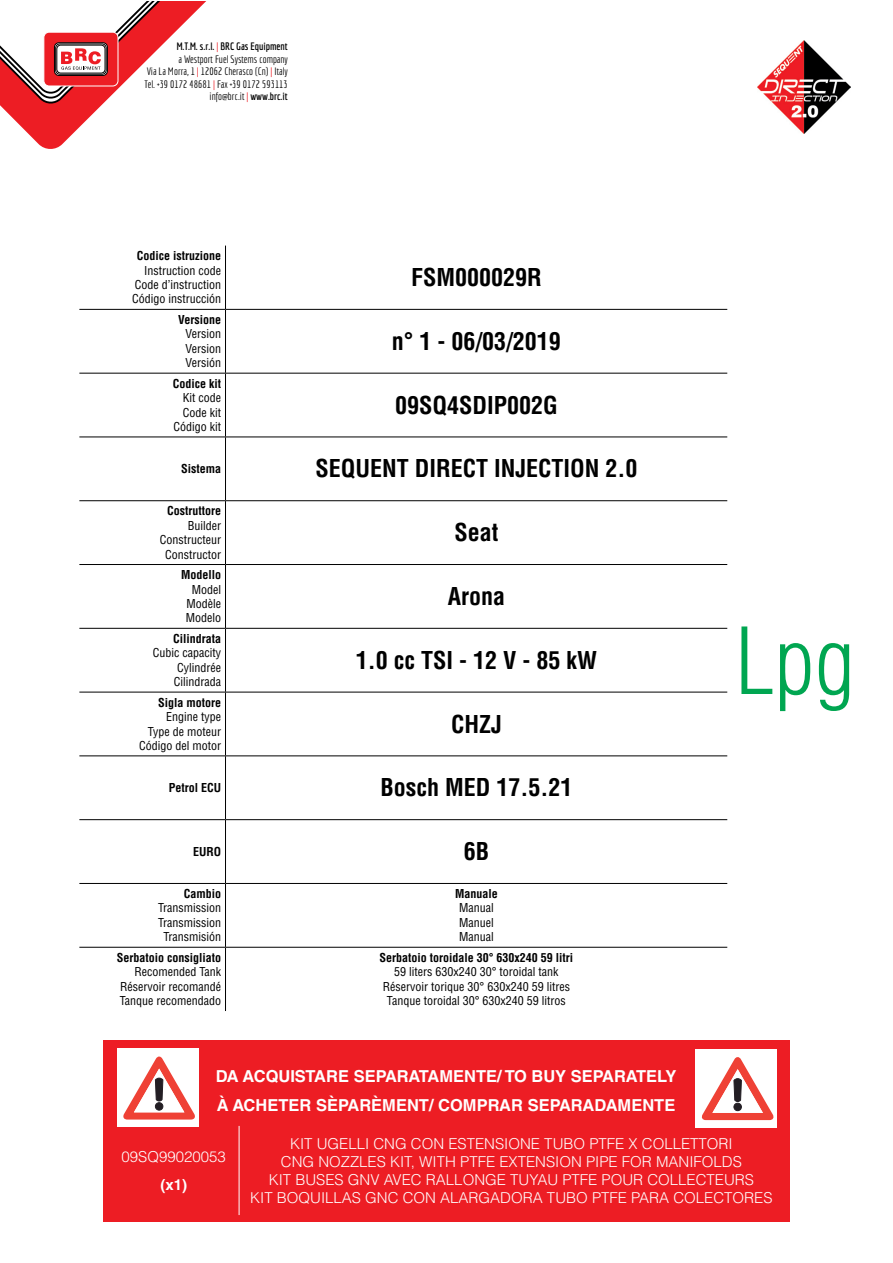
<style>
.page{position:relative;width:893px;height:1263px;background:#fff}
.page>*{position:absolute;margin:0;border:0;box-sizing:border-box;transform-origin:0 0}
.t1{font:300 condensed 90px "Helvetica LT Std";color:#00a651}
.t2{font:700 condensed 24px "Helvetica LT Std";color:#000}
.t3{font:700 16.5px/28.5px "Helvetica LT Std";color:#fff}
.t4{font:300 15px/18px "Helvetica LT Std";color:#fff;text-align:center}
.t5{font:700 15px "Helvetica LT Std";color:#fff}
.t6{font:condensed 12px/14.4px "Helvetica LT Std";color:#000;text-align:justify}
.t7{font:700 condensed 12px "Helvetica LT Std";color:#000}
.t8{font:10.5px/12.6px "Economica";color:#000;text-align:right}
.s1{font-weight:700}
.s2{color:#ed1d24}
</style>
<div class="page">
<hr style="left:225px;top:246px;width:1px;height:63px;background:#000">
<hr style="left:79px;top:309px;width:146px;height:1px;background:#000">
<hr style="left:225px;top:309px;width:502px;height:1px;background:#000">
<hr style="left:225px;top:310px;width:1px;height:63px;background:#000">
<hr style="left:79px;top:373px;width:146px;height:1px;background:#000">
<hr style="left:225px;top:373px;width:502px;height:1px;background:#000">
<hr style="left:225px;top:373px;width:1px;height:64px;background:#000">
<hr style="left:79px;top:437px;width:146px;height:1px;background:#000">
<hr style="left:225px;top:437px;width:502px;height:1px;background:#000">
<hr style="left:225px;top:437px;width:1px;height:63px;background:#000">
<hr style="left:79px;top:500px;width:146px;height:1px;background:#000">
<hr style="left:225px;top:500px;width:502px;height:1px;background:#000">
<hr style="left:225px;top:501px;width:1px;height:63px;background:#000">
<hr style="left:79px;top:564px;width:146px;height:1px;background:#000">
<hr style="left:225px;top:564px;width:502px;height:1px;background:#000">
<hr style="left:225px;top:565px;width:1px;height:63px;background:#000">
<hr style="left:79px;top:628px;width:146px;height:1px;background:#000">
<hr style="left:225px;top:628px;width:502px;height:1px;background:#000">
<hr style="left:225px;top:629px;width:1px;height:63px;background:#000">
<hr style="left:79px;top:692px;width:146px;height:1px;background:#000">
<hr style="left:225px;top:692px;width:502px;height:1px;background:#000">
<hr style="left:225px;top:692px;width:1px;height:63px;background:#000">
<hr style="left:79px;top:755px;width:146px;height:1px;background:#000">
<hr style="left:225px;top:755px;width:502px;height:1px;background:#000">
<hr style="left:225px;top:756px;width:1px;height:63px;background:#000">
<hr style="left:79px;top:819px;width:146px;height:1px;background:#000">
<hr style="left:225px;top:819px;width:502px;height:1px;background:#000">
<hr style="left:225px;top:820px;width:1px;height:63px;background:#000">
<hr style="left:79px;top:883px;width:146px;height:1px;background:#000">
<hr style="left:225px;top:883px;width:502px;height:1px;background:#000">
<hr style="left:225px;top:884px;width:1px;height:63px;background:#000">
<hr style="left:79px;top:947px;width:146px;height:1px;background:#000">
<hr style="left:225px;top:947px;width:502px;height:1px;background:#000">
<hr style="left:225px;top:948px;width:1px;height:63px;background:#000">
<svg style="left:0;top:2px;width:205px;height:147px"></svg>
<img style="left:758px;top:41px;width:93px;height:92px">
<div style="left:103px;top:1040px;width:686px;height:181px;background:#ed1d24"></div>
<hr style="left:239px;top:1126px;width:1px;height:89px;background:#fff">
<div style="left:117px;top:1049px;width:82px;height:78px;background:#fff"></div>
<svg style="left:123px;top:1056px;width:72px;height:63px"></svg>
<div style="left:696px;top:1049px;width:81px;height:78px;background:#fff"></div>
<svg style="left:701px;top:1057px;width:73px;height:63px"></svg>
<p class="t8" style="left:145px;top:40px;width:145px"><span class="s1">M.T.M. s.r.l.</span> <span class="s2">|</span> <span class="s1">BRC Gas Equipment<br></span>a Westport Fuel Systems company<br>Via La Morra, 1 <span class="s2">|</span> 12062 Cherasco (Cn) <span class="s2">|</span> Italy Tel. +39 0172 48681 <span class="s2">|</span> Fax +39 0172 593113 info@brc.it <span class="s2">|</span> <span class="s1">www.brc.it</span></p>
<p class="t7" style="left:137px;top:248px;width:86px">Codice istruzione</p>
<p class="t6" style="left:132px;top:263px;width:90px;text-indent:12px">Instruction code Code d’instruction Código instrucción</p>
<h2 class="t2" style="left:411px;top:262px;width:132px">FSM000029R</h2>
<p class="t7" style="left:178px;top:312px;width:45px">Versione</p>
<p class="t6" style="left:185px;top:327px;width:37px">Version Version Versión</p>
<h2 class="t2" style="left:392px;top:326px;width:170px">n° 1 - 06/03/2019</h2>
<p class="t7" style="left:173px;top:376px;width:50px">Codice kit</p>
<p class="t6" style="left:174px;top:390px;width:49px;text-align:right">Kit code<br>Code kit<br>Código kit</p>
<h2 class="t2" style="left:395px;top:390px;width:164px">09SQ4SDIP002G</h2>
<p class="t7" style="left:181px;top:461px;width:42px">Sistema</p>
<h2 class="t2" style="left:315px;top:454px;width:324px">SEQUENT DIRECT INJECTION 2.0</h2>
<p class="t7" style="left:167px;top:503px;width:55px">Costruttore</p>
<p class="t6" style="left:160px;top:518px;width:63px;text-align:right">Builder<br>Constructeur<br>Constructor</p>
<h2 class="t2" style="left:454px;top:517px;width:46px">Seat</h2>
<p class="t7" style="left:181px;top:567px;width:42px">Modello</p>
<p class="t6" style="left:186px;top:582px;width:37px;text-align:center">Model<br>Modèle<br>Modelo</p>
<h2 class="t2" style="left:448px;top:581px;width:59px">Arona</h2>
<p class="t7" style="left:173px;top:631px;width:50px">Cilindrata</p>
<p class="t6" style="left:174px;top:646px;width:49px;text-indent:-21px">Cubic capacity Cylindrée Cilindrada</p>
<h2 class="t2" style="left:356px;top:645px;width:243px">1.0 cc TSI - 12 V - 85 kW</h2>
<p class="t7" style="left:158px;top:695px;width:65px">Sigla motore</p>
<p class="t6" style="left:139px;top:709px;width:83px;text-align:right">Engine type<br>Type de moteur<br>Código del motor</p>
<h2 class="t2" style="left:451px;top:709px;width:52px">CHZJ</h2>
<p class="t7" style="left:169px;top:780px;width:54px">Petrol ECU</p>
<h2 class="t2" style="left:380px;top:773px;width:193px">Bosch MED 17.5.21</h2>
<p class="t7" style="left:193px;top:844px;width:29px">EURO</p>
<h2 class="t2" style="left:464px;top:836px;width:27px">6B</h2>
<p class="t7" style="left:184px;top:886px;width:39px">Cambio</p>
<p class="t6" style="left:158px;top:901px;width:65px;text-align:center">Transmission<br>Transmission<br>Transmisión</p>
<p class="t7" style="left:455px;top:886px;width:44px">Manuale</p>
<p class="t6" style="left:459px;top:901px;width:36px">Manual Manuel Manual</p>
<p class="t7" style="left:117px;top:950px;width:106px">Serbatoio consigliato</p>
<p class="t6" style="left:120px;top:964px;width:103px;text-indent:15px">Recomended Tank Réservoir recomandé Tanque recomendado</p>
<p class="t7" style="left:379px;top:950px;width:195px">Serbatoio toroidale 30° 630x240 59 litri</p>
<p class="t6" style="left:383px;top:964px;width:189px;text-align:center">59 liters 630x240 30° toroidal tank<br>Réservoir torique 30° 630x240 59 litres<br>Tanque toroidal 30° 630x240 59 litros</p>
<h1 class="t1" style="left:735px;top:605px;width:121px">Lpg</h1>
<h3 class="t3" style="left:216px;top:1062px;width:462px">DA ACQUISTARE SEPARATAMENTE/ TO BUY SEPARATELY<br>À ACHETER SÈPARÈMENT/ COMPRAR SEPARADAMENTE</h3>
<p class="t4" style="left:122px;top:1147px;width:106px">09SQ99020053</p>
<p class="t5" style="left:160px;top:1176px;width:28px">(x1)</p>
<p class="t4" style="left:250px;top:1134px;width:524px">KIT UGELLI CNG CON ESTENSIONE TUBO PTFE X COLLETTORI<br>CNG NOZZLES KIT, WITH PTFE EXTENSION PIPE FOR MANIFOLDS<br>KIT BUSES GNV AVEC RALLONGE TUYAU PTFE POUR COLLECTEURS<br>KIT BOQUILLAS GNC CON ALARGADORA TUBO PTFE PARA COLECTORES</p>
</div>
